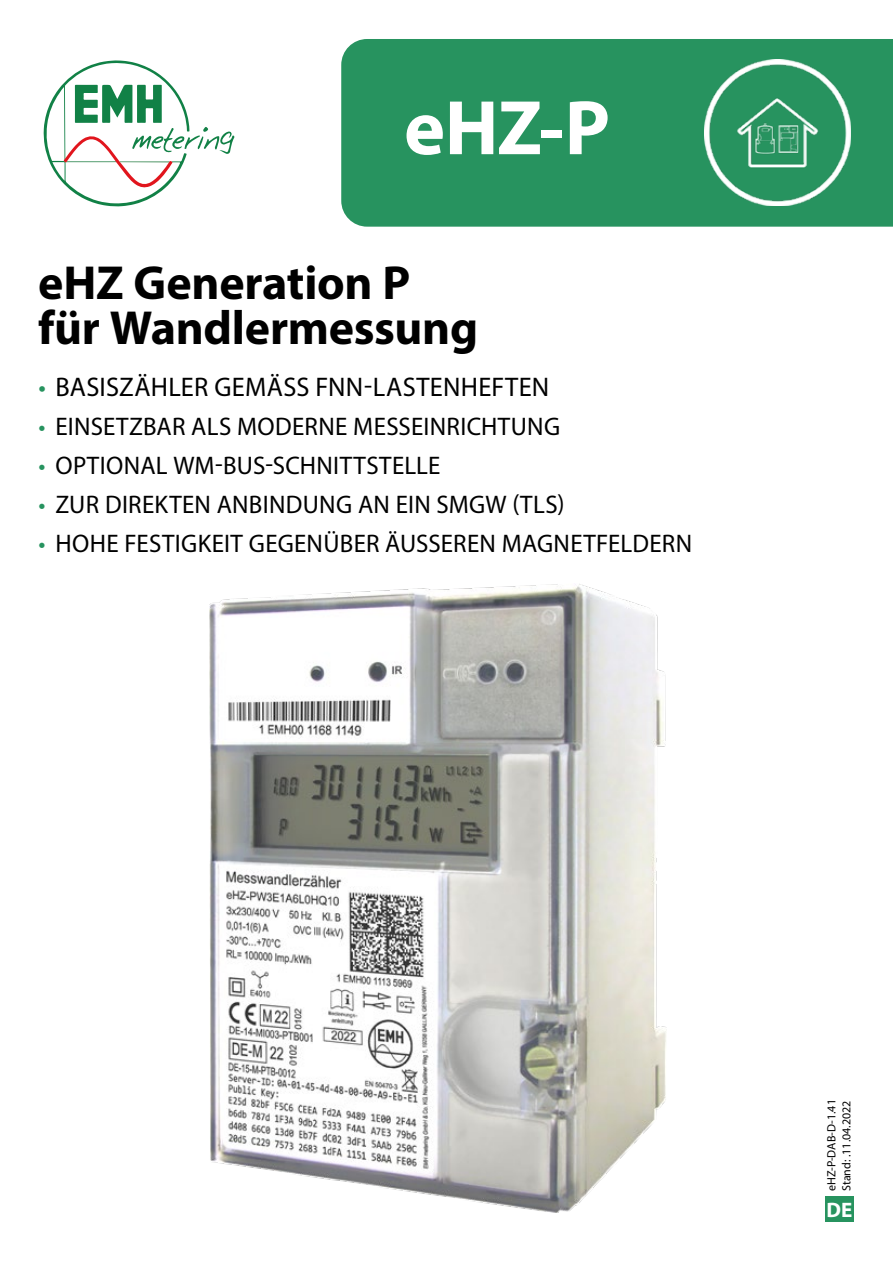
<style>
.page{position:relative;width:893px;height:1263px;background:#fff}
.page>*{position:absolute;margin:0;border:0;box-sizing:border-box;transform-origin:0 0}
.t1{font:700 78px "Myriad Pro";color:#fff}
.t2{font:700 48px/45px "Myriad Pro";letter-spacing:-.005em;color:#000}
.t3{font:27px "Myriad Pro";letter-spacing:.01em;color:#000}
.t4{font:25.5px "Myriad Pro";letter-spacing:.015em;color:#000}
.t5{font:700 21px "Myriad Pro";color:#fff}
.t6{font:12px/15px "Myriad Pro";color:#000}
.s1{color:#27935f}
</style>
<div class="page">
<img style="left:210px;top:584px;width:456px;height:628px">
<div style="left:341px;top:39px;width:552px;height:188px;background:#27935f"></div>
<svg style="left:44px;top:60px;width:191px;height:147px"></svg>
<img style="left:704px;top:60px;width:146px;height:146px">
<div style="left:825px;top:1196px;width:29px;height:26px;background:#27935f"></div>
<h1 class="t1" style="left:404px;top:77px;width:208px">eHZ-P</h1>
<h2 class="t2" style="left:38px;top:259px;width:441px">eHZ Generation P für Wandlermessung</h2>
<p class="t3" style="left:39px;top:370px;width:512px"><span class="s1">•</span> BASISZÄHLER GEMÄSS FNN-LASTENHEFTEN</p>
<p class="t4" style="left:39px;top:410px;width:523px"><span class="s1">•</span> EINSETZBAR ALS MODERNE MESSEINRICHTUNG</p>
<p class="t4" style="left:39px;top:449px;width:403px"><span class="s1">•</span> OPTIONAL WM-BUS-SCHNITTSTELLE</p>
<p class="t4" style="left:39px;top:488px;width:528px"><span class="s1">•</span> ZUR DIREKTEN ANBINDUNG AN EIN SMGW (TLS)</p>
<p class="t4" style="left:39px;top:527px;width:655px"><span class="s1">•</span> HOHE FESTIGKEIT GEGENÜBER ÄUSSEREN MAGNETFELDERN</p>
<p class="t6" style="left:824px;top:1191px;width:93px;rotate:-90deg">eHZ-P-DAB-D-1.41<br>Stand: .11.04.2022</p>
<p class="t5" style="left:826px;top:1196px;width:27px">DE</p>
</div>
